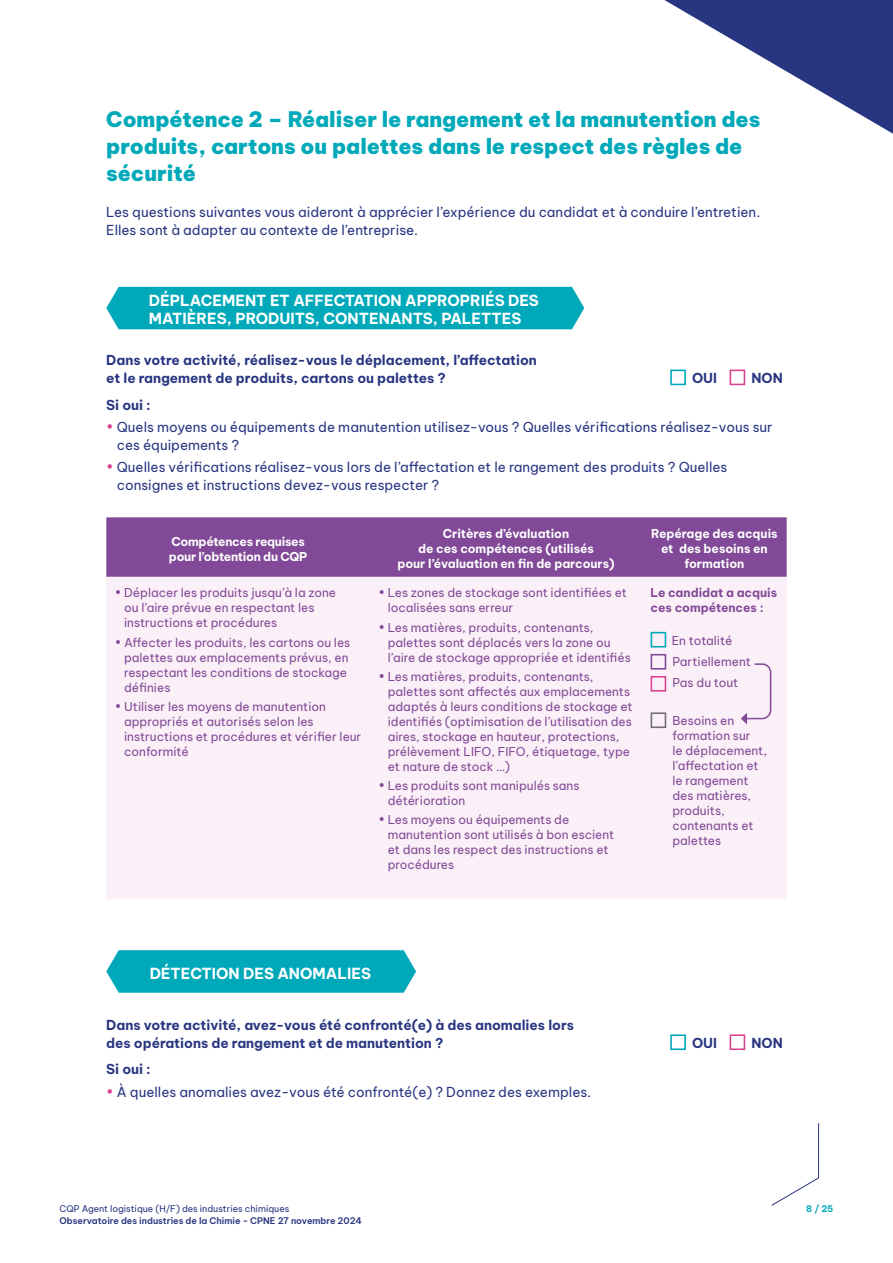
<style>
.page{position:relative;width:893px;height:1263px;background:#fff}
.page>*{position:absolute;margin:0;border:0;box-sizing:border-box;transform-origin:0 0}
.t1{font:900 21px/27px "Be Vietnam Pro";color:#00a9b9}
.t2{font:700 15px/18px "Be Vietnam Pro";color:#fff}
.t3{font:13.5px/18px "Be Vietnam Pro";color:#283581}
.t4{font:700 13.5px/18px "Be Vietnam Pro";letter-spacing:-.005em;color:#283581}
.t5{font:12px/15px "Be Vietnam Pro";color:#814997}
.t6{font:700 12px/15px "Be Vietnam Pro";letter-spacing:-.005em;color:#fff;text-align:center}
.t7{font:700 12px/15px "Be Vietnam Pro";letter-spacing:-.025em;color:#fff}
.t8{font:700 12px/15px "Be Vietnam Pro";letter-spacing:-.005em;color:#814997}
.t9{font:600 9px "Be Vietnam Pro";color:#283581}
.t10{font:9px "Be Vietnam Pro";color:#283581}
.t11{font:700 9px "Be Vietnam Pro";color:#00a9b9}
.s1{color:#da4290}
</style>
<div class="page">
<svg style="left:664px;top:0;width:229px;height:134px"></svg>
<svg style="left:771px;top:1123px;width:48px;height:83px"></svg>
<div style="left:106px;top:287px;width:478px;height:42px;background:#00a9b9"></div>
<div style="left:670px;top:370px;width:16px;height:15px;border:2px solid #00a9b9"></div>
<div style="left:730px;top:370px;width:15px;height:15px;border:2px solid #da4290"></div>
<div style="left:106px;top:517px;width:681px;height:60px;background:#814997"></div>
<div style="left:106px;top:577px;width:681px;height:322px;background:#fbf0f7"></div>
<div style="left:651px;top:632px;width:15px;height:15px;border:2px solid #00a9b9"></div>
<div style="left:651px;top:654px;width:15px;height:15px;border:2px solid #814997"></div>
<div style="left:651px;top:676px;width:15px;height:16px;border:2px solid #da4290"></div>
<div style="left:651px;top:712px;width:15px;height:16px;border:2px solid #706f6f"></div>
<svg style="left:741px;top:663px;width:31px;height:61px"></svg>
<svg style="left:106px;top:950px;width:310px;height:43px;background:#0dadbc"></svg>
<div style="left:670px;top:1034px;width:16px;height:16px;border:2px solid #00a9b9"></div>
<div style="left:730px;top:1034px;width:15px;height:16px;border:2px solid #da4290"></div>
<h1 class="t1" style="left:106px;top:104px;width:656px">Compétence 2 – Réaliser le rangement et la manutention des produits, cartons ou palettes dans le respect des règles de sécurité</h1>
<p class="t3" style="left:106px;top:202px;width:655px">Les questions suivantes vous aideront à apprécier l’expérience du candidat et à conduire l’entretien.<br>Elles sont à adapter au contexte de l’entreprise.</p>
<p class="t2" style="left:149px;top:290px;width:391px">DÉPLACEMENT ET AFFECTATION APPROPRIÉS DES<br>MATIÈRES, PRODUITS, CONTENANTS, PALETTES</p>
<p class="t4" style="left:106px;top:350px;width:432px">Dans votre activité, réalisez-vous le déplacement, l’affectation et le rangement de produits, cartons ou palettes ?</p>
<p class="t4" style="left:692px;top:368px;width:27px">OUI</p>
<p class="t4" style="left:751px;top:368px;width:33px">NON</p>
<p class="t4" style="left:106px;top:394px;width:46px">Si oui :</p>
<p class="t3" style="left:117px;top:416px;width:657px;text-indent:-10px"><span class="s1">•</span> Quels moyens ou équipements de manutention utilisez-vous ? Quelles vérifications réalisez-vous sur ces équipements ?</p>
<p class="t3" style="left:117px;top:457px;width:612px;text-indent:-10px"><span class="s1">•</span> Quelles vérifications réalisez-vous lors de l’affectation et le rangement des produits ? Quelles consignes et instructions devez-vous respecter ?</p>
<p class="t7" style="left:169px;top:532px;width:140px">Compétences requises pour l’obtention du CQP</p>
<p class="t6" style="left:397px;top:525px;width:219px">Critères d’évaluation<br>de ces compétences (utilisés<br>pour l’évaluation en fin de parcours)</p>
<p class="t6" style="left:651px;top:525px;width:128px">Repérage des acquis et des besoins en formation</p>
<p class="t5" style="left:124px;top:584px;width:214px;text-indent:-9px">• Déplacer les produits jusqu’à la zone ou l’aire prévue en respectant les instructions et procédures</p>
<p class="t5" style="left:124px;top:633px;width:228px;text-indent:-9px">• Affecter les produits, les cartons ou les palettes aux emplacements prévus, en respectant les conditions de stockage définies</p>
<p class="t5" style="left:124px;top:698px;width:239px;text-indent:-9px">• Utiliser les moyens de manutention appropriés et autorisés selon les instructions et procédures et vérifier leur conformité</p>
<p class="t5" style="left:388px;top:584px;width:241px;text-indent:-9px">• Les zones de stockage sont identifiées et localisées sans erreur</p>
<p class="t5" style="left:388px;top:618px;width:245px;text-indent:-9px">• Les matières, produits, contenants, palettes sont déplacés vers la zone ou l’aire de stockage appropriée et identifiés</p>
<p class="t5" style="left:388px;top:668px;width:246px;text-indent:-9px">• Les matières, produits, contenants, palettes sont affectés aux emplacements adaptés à leurs conditions de stockage et identifiés (optimisation de l’utilisation des aires, stockage en hauteur, protections, prélèvement LIFO, FIFO, étiquetage, type et nature de stock …)</p>
<p class="t5" style="left:388px;top:777px;width:193px;text-indent:-9px">• Les produits sont manipulés sans détérioration</p>
<p class="t5" style="left:388px;top:811px;width:228px;text-indent:-9px">• Les moyens ou équipements de manutention sont utilisés à bon escient et dans les respect des instructions et procédures</p>
<p class="t8" style="left:651px;top:584px;width:128px">Le candidat a acquis ces compétences :</p>
<p class="t5" style="left:672px;top:629px;width:81px;line-height:21px">En totalité<br>Partiellement<br>Pas du tout</p>
<p class="t5" style="left:672px;top:712px;width:96px">Besoins en formation sur<br>le déplacement, l’affectation et le rangement des matières, produits, contenants et palettes</p>
<p class="t2" style="left:150px;top:963px;width:223px">DÉTECTION DES ANOMALIES</p>
<p class="t4" style="left:106px;top:1014px;width:469px">Dans votre activité, avez-vous été confronté(e) à des anomalies lors des opérations de rangement et de manutention ?</p>
<p class="t4" style="left:106px;top:1059px;width:46px">Si oui :</p>
<p class="t3" style="left:106px;top:1081px;width:486px"><span class="s1">•</span> À quelles anomalies avez-vous été confronté(e) ? Donnez des exemples.</p>
<p class="t4" style="left:692px;top:1032px;width:27px">OUI</p>
<p class="t4" style="left:751px;top:1032px;width:33px">NON</p>
<p class="t10" style="left:60px;top:1202px;width:231px">CQP Agent logistique (H/F) des industries chimiques</p>
<p class="t9" style="left:60px;top:1213px;width:304px">Observatoire des industries de la Chimie - CPNE 27 novembre 2024</p>
<p class="t11" style="left:806px;top:1201px;width:29px">8 / 25</p>
</div>
